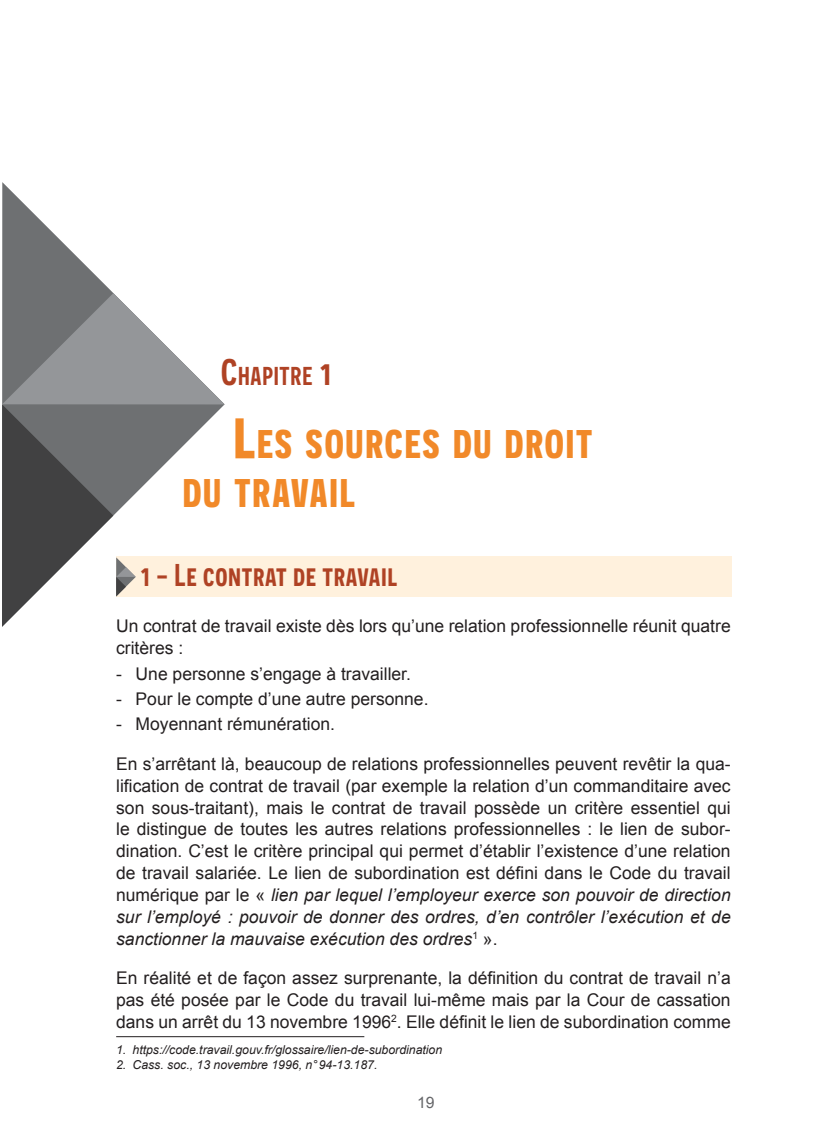
<style>
.page{position:relative;width:823px;height:1145px;background:#fff}
.page>*{position:absolute;margin:0;border:0;box-sizing:border-box;transform-origin:0 0}
.t1{font:700 39.9px/49px "Novecentosanscondensed";letter-spacing:.045em;color:#f18929;scale:1.06 1}
.t2{font:600 31.5px "Novecentosanscondensed";letter-spacing:.02em;color:#af4224}
.t3{font:600 25.9px "Novecentosanscondensed";letter-spacing:.03em;color:#af4224;scale:1.04 1}
.t4{font:17.5px/21.9px "Arial";color:#231f20;text-align:justify}
.t5{font:15.75px "Arial";color:#646568}
.t6{font:italic 12.25px "Arial";color:#231f20}
.s1{font-size:36.93px}
.s2{font-size:57.05px}
.s3{font-style:italic}
</style>
<div class="page">
<svg style="left:2px;top:182px;width:223px;height:223px"></svg>
<div style="left:116px;top:556px;width:615px;height:41px;background:#fff1dd"></div>
<hr style="left:116px;top:1036px;width:248px;height:1px;background:#231f20">
<svg style="left:2px;top:293px;width:222px;height:334px"></svg>
<h3 class="t3" style="left:221px;top:361px;width:107px"><span class="s1">C</span>HAPITRE <span class="s1">1</span></h3>
<h1 class="t1" style="left:183px;top:419px;width:388px;text-indent:51px"><span class="s2">L</span>ES SOURCES DU DROIT<br>DU TRAVAIL</h1>
<h2 class="t2" style="left:141px;top:557px;width:258px">1 - Le contrat de travail</h2>
<p class="t4" style="left:116px;top:616px;width:616px">Un contrat de travail existe dès lors qu’une relation professionnelle réunit quatre critères :</p>
<p class="t4" style="left:116px;top:663px;width:296px">- Une personne s’engage à travailler.</p>
<p class="t4" style="left:116px;top:688px;width:314px">- Pour le compte d’une autre personne.</p>
<p class="t4" style="left:116px;top:714px;width:220px">- Moyennant rémunération.</p>
<p class="t4" style="left:116px;top:753px;width:616px">En s’arrêtant là, beaucoup de relations professionnelles peuvent revêtir la qua&shy;lification de contrat de travail (par exemple la relation d’un commanditaire avec son sous-traitant), mais le contrat de travail possède un critère essentiel qui le distingue de toutes les autres relations professionnelles : le lien de subor&shy;dination. C’est le critère principal qui permet d’établir l’existence d’une relation de travail salariée. Le lien de subordination est défini dans le Code du travail numérique par le « <span class="s3">lien par lequel l’employeur exerce son pouvoir de direction sur l’employé : pouvoir de donner des ordres, d’en contrôler l’exécution et de sanctionner la mauvaise exécution des ordres</span><sup>1</sup> ».</p>
<p class="t4" style="left:116px;top:967px;width:616px">En réalité et de façon assez surprenante, la définition du contrat de travail n’a pas été posée par le Code du travail lui-même mais par la Cour de cassation dans un arrêt du 13 novembre 1996<sup>2</sup>. Elle définit le lien de subordination comme</p>
<p class="t6" style="left:116px;top:1042px;width:327px">1. https://code.travail.gouv.fr/glossaire/lien-de-subordination</p>
<p class="t6" style="left:116px;top:1056px;width:263px">2. Cass. soc., 13 novembre 1996, n°94-13.187.</p>
<p class="t5" style="left:417px;top:1092px;width:19px">19</p>
</div>
